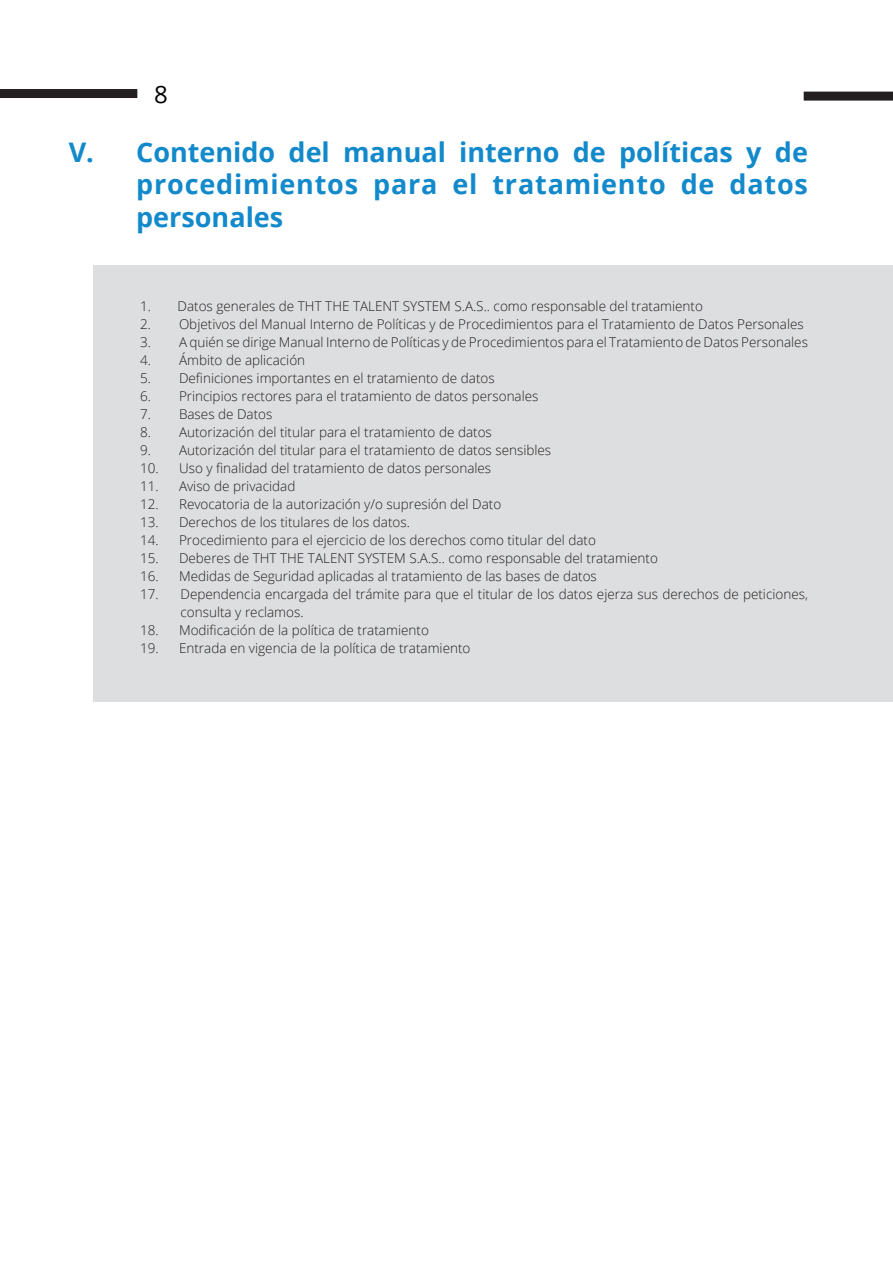
<style>
.page{position:relative;width:893px;height:1263px;background:#fff}
.page>*{position:absolute;margin:0;border:0;box-sizing:border-box;transform-origin:0 0}
.t1{font:700 27px/32.4px "Open Sans";letter-spacing:.03em;color:#1289ca;text-align:justify}
.t2{font:24px "Open Sans";color:#000001}
.t3{font:300 13.5px/18px "Open Sans";color:#231f20}
</style>
<div class="page">
<div style="left:0;top:89px;width:137px;height:9px;background:#231f20"></div>
<div style="left:804px;top:92px;width:89px;height:9px;background:#231f20"></div>
<div style="left:93px;top:265px;width:799px;height:437px;background:#dddedf"></div>
<h2 class="t2" style="left:154px;top:78px;width:15px">8</h2>
<p class="t1" style="left:136px;top:135px;width:673px;text-indent:-68px">V. Contenido del manual interno de políticas y de procedimientos para el tratamiento de datos personales</p>
<p class="t3" style="left:140px;top:296px;width:564px">1. Datos generales de THT THE TALENT SYSTEM S.A.S.. como responsable del tratamiento</p>
<p class="t3" style="left:140px;top:314px;width:665px">2. Objetivos del Manual Interno de Políticas y de Procedimientos para el Tratamiento de Datos Personales</p>
<p class="t3" style="left:140px;top:332px;width:669px">3. A quién se dirige Manual Interno de Políticas y de Procedimientos para el Tratamiento de Datos Personales</p>
<p class="t3" style="left:140px;top:350px;width:167px">4. Ámbito de aplicación</p>
<p class="t3" style="left:140px;top:368px;width:356px">5. Definiciones importantes en el tratamiento de datos</p>
<p class="t3" style="left:140px;top:386px;width:400px">6. Principios rectores para el tratamiento de datos personales</p>
<p class="t3" style="left:140px;top:404px;width:134px">7. Bases de Datos</p>
<p class="t3" style="left:140px;top:422px;width:353px">8. Autorización del titular para el tratamiento de datos</p>
<p class="t3" style="left:140px;top:440px;width:413px">9. Autorización del titular para el tratamiento de datos sensibles</p>
<p class="t3" style="left:140px;top:458px;width:353px">10. Uso y finalidad del tratamiento de datos personales</p>
<p class="t3" style="left:140px;top:476px;width:157px">11. Aviso de privacidad</p>
<p class="t3" style="left:140px;top:494px;width:363px">12. Revocatoria de la autorización y/o supresión del Dato</p>
<p class="t3" style="left:140px;top:512px;width:271px">13. Derechos de los titulares de los datos.</p>
<p class="t3" style="left:140px;top:530px;width:458px">14. Procedimiento para el ejercicio de los derechos como titular del dato</p>
<p class="t3" style="left:140px;top:548px;width:519px">15. Deberes de THT THE TALENT SYSTEM S.A.S.. como responsable del tratamiento</p>
<p class="t3" style="left:140px;top:566px;width:458px">16. Medidas de Seguridad aplicadas al tratamiento de las bases de datos</p>
<p class="t3" style="left:180px;top:584px;width:629px;text-indent:-40px">17. Dependencia encargada del trámite para que el titular de los datos ejerza sus derechos de peticiones, consulta y reclamos.</p>
<p class="t3" style="left:140px;top:620px;width:290px">18. Modificación de la política de tratamiento</p>
<p class="t3" style="left:140px;top:638px;width:332px">19. Entrada en vigencia de la política de tratamiento</p>
</div>
